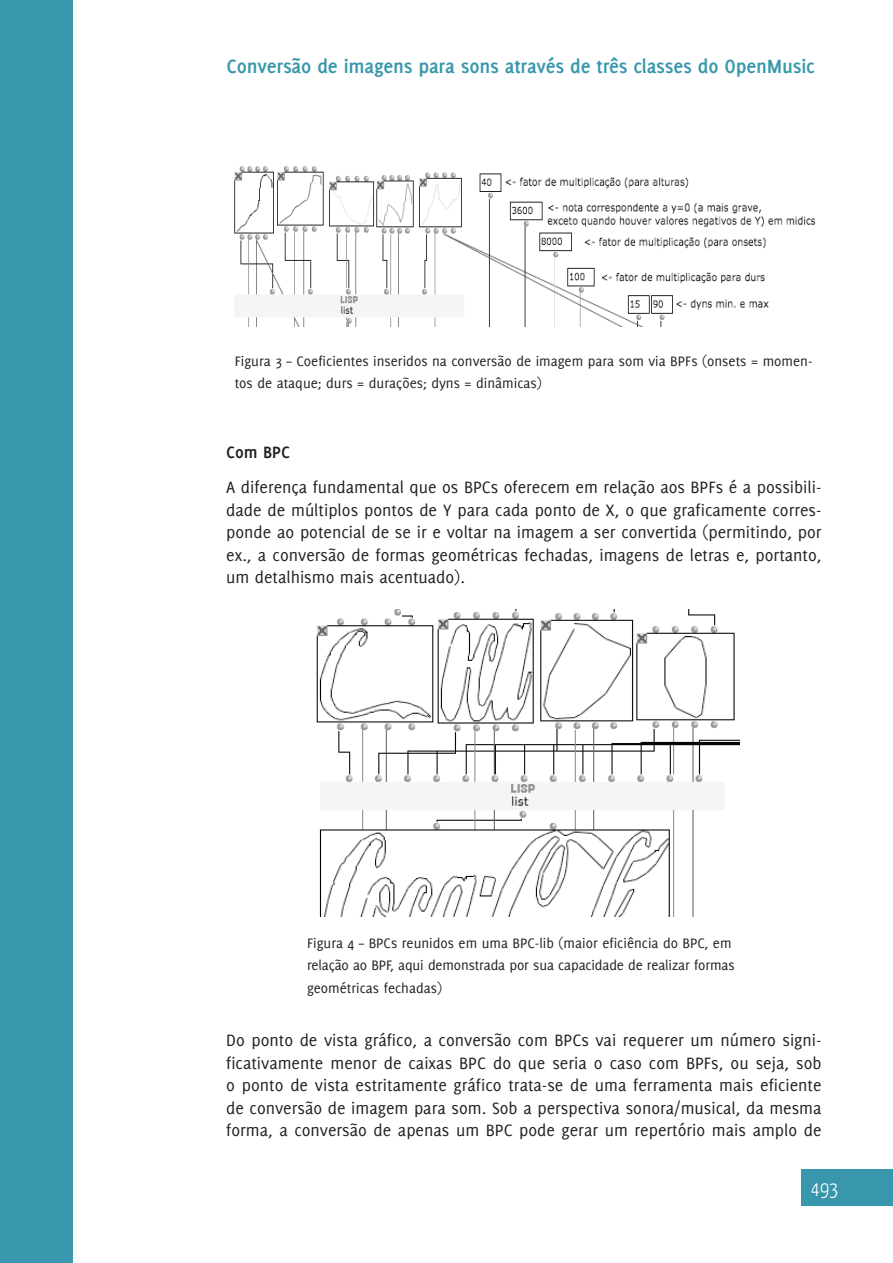
<style>
.page{position:relative;width:893px;height:1263px;background:#fff}
.page>*{position:absolute;margin:0;border:0;box-sizing:border-box;transform-origin:0 0}
.t1{font:700 21px "Delicious";letter-spacing:-.01em;color:#3897ac}
.t2{font:300 21px "Yanone Kaffeesatz";color:#fff}
.t3{font:18px/22.5px "Delicious";color:#231f20;text-align:justify}
.t4{font:700 18px "Delicious";color:#231f20}
.t5{font:15px/22.5px "Delicious";color:#231f20}
</style>
<div class="page">
<div style="left:0;top:0;width:72px;height:1263px;background:#3897ac"></div>
<div style="left:802px;top:1170px;width:91px;height:36px;background:#3897ac"></div>
<img style="left:234px;top:166px;width:582px;height:160px">
<img style="left:316px;top:610px;width:424px;height:306px">
<p class="t1" style="left:227px;top:54px;width:590px">Conversão de imagens para sons através de três classes do OpenMusic</p>
<p class="t5" style="left:235px;top:349px;width:579px">Figura 3 – Coeficientes inseridos na conversão de imagem para som via BPFs (onsets = momen&shy;tos de ataque; durs = durações; dyns = dinâmicas)</p>
<p class="t4" style="left:226px;top:442px;width:65px">Com BPC</p>
<p class="t3" style="left:226px;top:476px;width:597px">A diferença fundamental que os BPCs oferecem em relação aos BPFs é a possibili&shy;dade de múltiplos pontos de Y para cada ponto de X, o que graficamente corres&shy;ponde ao potencial de se ir e voltar na imagem a ser convertida (permitindo, por ex., a conversão de formas geométricas fechadas, imagens de letras e, portanto, um detalhismo mais acentuado).</p>
<p class="t5" style="left:307px;top:931px;width:429px">Figura 4 – BPCs reunidos em uma BPC-lib (maior eficiência do BPC, em relação ao BPF, aqui demonstrada por sua capacidade de realizar formas geométricas fechadas)</p>
<p class="t3" style="left:226px;top:1029px;width:597px">Do ponto de vista gráfico, a conversão com BPCs vai requerer um número signi&shy;ficativamente menor de caixas BPC do que seria o caso com BPFs, ou seja, sob o ponto de vista estritamente gráfico trata-se de uma ferramenta mais eficiente de conversão de imagem para som. Sob a perspectiva sonora/musical, da mesma forma, a conversão de apenas um BPC pode gerar um repertório mais amplo de</p>
<p class="t2" style="left:811px;top:1176px;width:29px">493</p>
</div>
